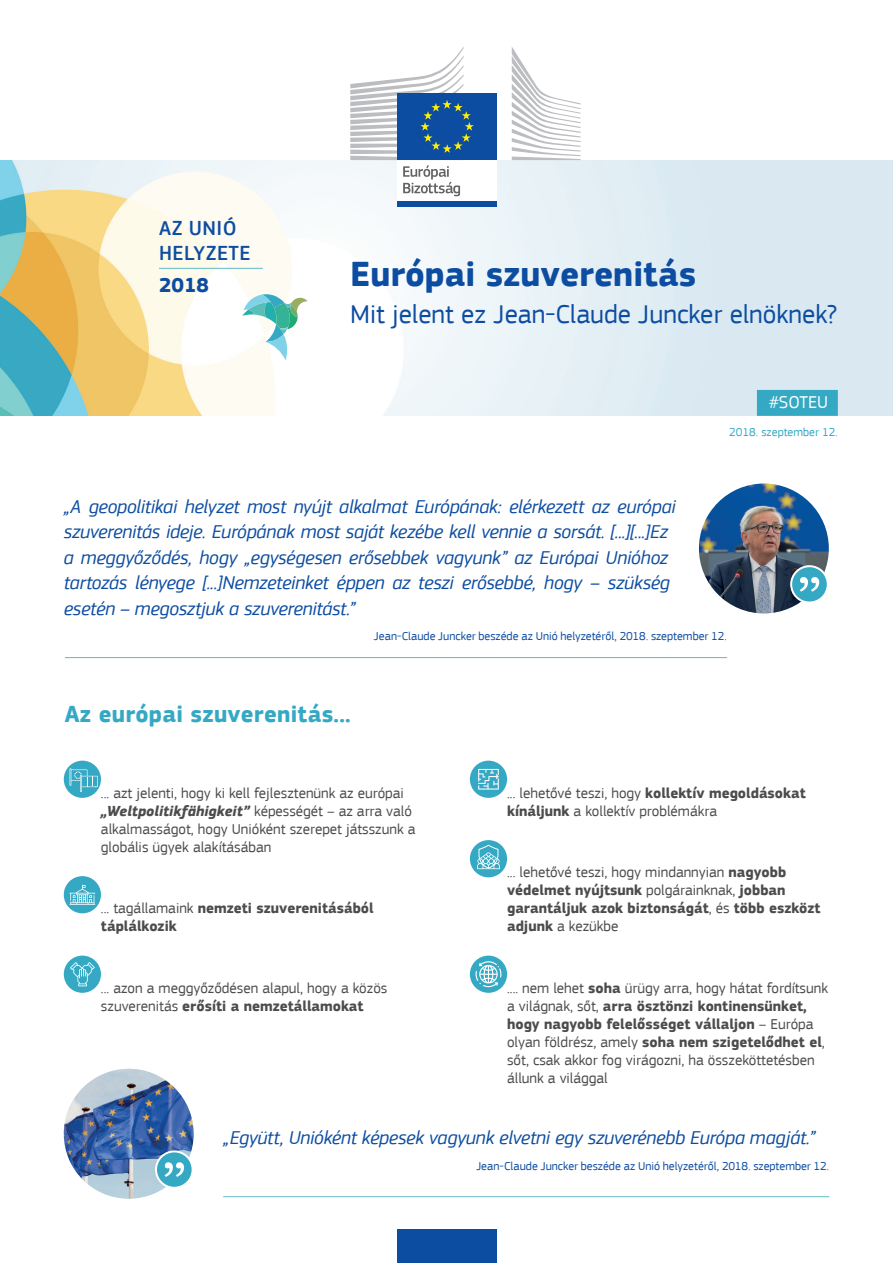
<style>
.page{position:relative;width:893px;height:1263px;background:#fff}
.page>*{position:absolute;margin:0;border:0;box-sizing:border-box;transform-origin:0 0}
.t1{font:700 36px "EC Square Sans Pro";color:#0d4da1}
.t2{font:27px "EC Square Sans Pro";color:#0d4da1}
.t3{font:700 24px "EC Square Sans Pro";letter-spacing:.01em;color:#35a9c4}
.t4{font:500 21px/25.2px "EC Square Sans Pro";letter-spacing:.02em;color:#0d4da1}
.t5{font:700 21px "EC Square Sans Pro";color:#0d4da1}
.t6{font:italic 19.5px/25.5px "EC Square Sans Pro";letter-spacing:-.015em;color:#0d4da1}
.t7{font:18px "EC Square Sans Pro";color:#fff}
.t8{font:15px/18px "EC Square Sans Pro";color:#4b4c4d}
.t9{font:700 15px/18px "EC Square Sans Pro";color:#4b4c4d}
.t10{font:12px "EC Square Sans Pro";color:#0d4da1}
.t11{font:12px "EC Square Sans Pro";color:#35a9c4}
.s1{font-weight:700;font-style:italic}
.s2{font-weight:400}
.s3{font-weight:700}
</style>
<div class="page">
<img style="left:0;top:160px;width:893px;height:256px">
<div style="left:757px;top:390px;width:81px;height:26px;background:#35a9c4"></div>
<hr style="left:159px;top:268px;width:104px;height:1px;background:#61bbc8">
<svg style="left:242px;top:294px;width:66px;height:66px"></svg>
<hr style="left:65px;top:657px;width:662px;height:1px;background:#61bbc8">
<hr style="left:223px;top:1196px;width:606px;height:1px;background:#61bbc8">
<img style="left:699px;top:483px;width:130px;height:130px;border-radius:65px">
<div style="left:791px;top:566px;width:37px;height:36px;background:#35a9c4;border-radius:50%"></div>
<div style="left:790px;top:565px;width:39px;height:38px;border:2px solid #fff;border-radius:50%"></div>
<svg style="left:800px;top:577px;width:19px;height:15px"></svg>
<img style="left:64px;top:1069px;width:130px;height:130px;border-radius:65px">
<svg style="left:156px;top:1151px;width:37px;height:37px"></svg>
<div style="left:155px;top:1150px;width:39px;height:39px;border:2px solid #fff;border-radius:50%"></div>
<svg style="left:165px;top:1162px;width:19px;height:15px"></svg>
<div style="left:397px;top:158px;width:100px;height:44px;background:#fff"></div>
<div style="left:397px;top:201px;width:100px;height:6px;background:#0d4da1"></div>
<svg style="left:512px;top:47px;width:69px;height:113px"></svg>
<div style="left:397px;top:94px;width:100px;height:66px;background:#0d4da1"></div>
<svg style="left:350px;top:47px;width:124px;height:149px"></svg>
<div style="left:397px;top:1229px;width:100px;height:34px;background:#0d4da1"></div>
<div style="left:64px;top:761px;width:37px;height:37px;background:#35a9c4;border-radius:50%"></div>
<svg style="left:70px;top:768px;width:28px;height:24px"></svg>
<div style="left:64px;top:876px;width:37px;height:37px;background:#35a9c4;border-radius:50%"></div>
<svg style="left:70px;top:885px;width:25px;height:20px"></svg>
<div style="left:64px;top:955px;width:37px;height:38px;background:#35a9c4;border-radius:50%"></div>
<svg style="left:68px;top:960px;width:28px;height:28px"></svg>
<div style="left:470px;top:761px;width:37px;height:37px;background:#35a9c4;border-radius:50%"></div>
<svg style="left:478px;top:769px;width:21px;height:20px"></svg>
<div style="left:470px;top:840px;width:37px;height:37px;background:#35a9c4;border-radius:50%"></div>
<svg style="left:477px;top:845px;width:23px;height:24px"></svg>
<div style="left:470px;top:955px;width:37px;height:38px;background:#35a9c4;border-radius:50%"></div>
<svg style="left:475px;top:961px;width:26px;height:26px"></svg>
<h3 class="t4" style="left:159px;top:216px;width:93px">AZ UNIÓ<br>HELYZETE</h3>
<h3 class="t5" style="left:159px;top:272px;width:52px">2018</h3>
<h1 class="t1" style="left:350px;top:252px;width:347px">Európai szuverenitás</h1>
<h2 class="t2" style="left:350px;top:298px;width:488px">Mit jelent ez Jean-Claude Juncker elnöknek?</h2>
<p class="t7" style="left:769px;top:392px;width:61px">#SOTEU</p>
<p class="t11" style="left:729px;top:425px;width:110px">2018. szeptember 12.</p>
<p class="t6" style="left:64px;top:494px;width:613px">„A geopolitikai helyzet most nyújt alkalmat Európának: elérkezett az európai szuverenitás ideje. Európának most saját kezébe kell vennie a sorsát. [...][...]Ez a meggyőződés, hogy „egységesen erősebbek vagyunk” az Európai Unióhoz tartozás lényege [...]Nemzeteinket éppen az teszi erősebbé, hogy – szükség esetén – megosztjuk a szuverenitást.”</p>
<p class="t10" style="left:374px;top:629px;width:354px">Jean-Claude Juncker beszéde az Unió helyzetéről, 2018. szeptember 12.</p>
<h3 class="t3" style="left:65px;top:699px;width:287px">Az európai szuverenitás...</h3>
<p class="t8" style="left:101px;top:784px;width:316px">... azt jelenti, hogy ki kell fejlesztenünk az európai <span class="s1">„Weltpolitikfähigkeit”</span> képességét – az arra való alkalmasságot, hogy Unióként szerepet játsszunk a globális ügyek alakításában</p>
<p class="t9" style="left:101px;top:900px;width:274px"><span class="s2">... tagállamaink</span> nemzeti szuverenitásából táplálkozik</p>
<p class="t8" style="left:101px;top:979px;width:288px">... azon a meggyőződésen alapul, hogy a közös szuverenitás <span class="s3">erősíti a nemzetállamokat</span></p>
<p class="t8" style="left:507px;top:784px;width:300px">... lehetővé teszi, hogy <span class="s3">kollektív megoldásokat kínáljunk</span> a kollektív problémákra</p>
<p class="t9" style="left:507px;top:864px;width:315px"><span class="s2">... lehetővé teszi, hogy mindannyian</span> nagyobb védelmet nyújtsunk <span class="s2">polgárainknak,</span> jobban garantáljuk azok biztonságát<span class="s2">, és</span> több eszközt adjunk <span class="s2">a kezükbe</span></p>
<p class="t8" style="left:507px;top:979px;width:322px">.... nem lehet <span class="s3">soha</span> ürügy arra, hogy hátat fordítsunk a világnak, sőt, <span class="s3">arra ösztönzi kontinensünket, hogy nagyobb felelősséget vállaljon</span> – Európa olyan földrész, amely <span class="s3">soha nem szigetelődhet el</span>, sőt, csak akkor fog virágozni, ha összeköttetésben állunk a világgal</p>
<h3 class="t6" style="left:223px;top:1125px;width:593px">„Együtt, Unióként képesek vagyunk elvetni egy szuverénebb Európa magját.”</h3>
<p class="t10" style="left:476px;top:1159px;width:354px">Jean-Claude Juncker beszéde az Unió helyzetéről, 2018. szeptember 12.</p>
</div>
